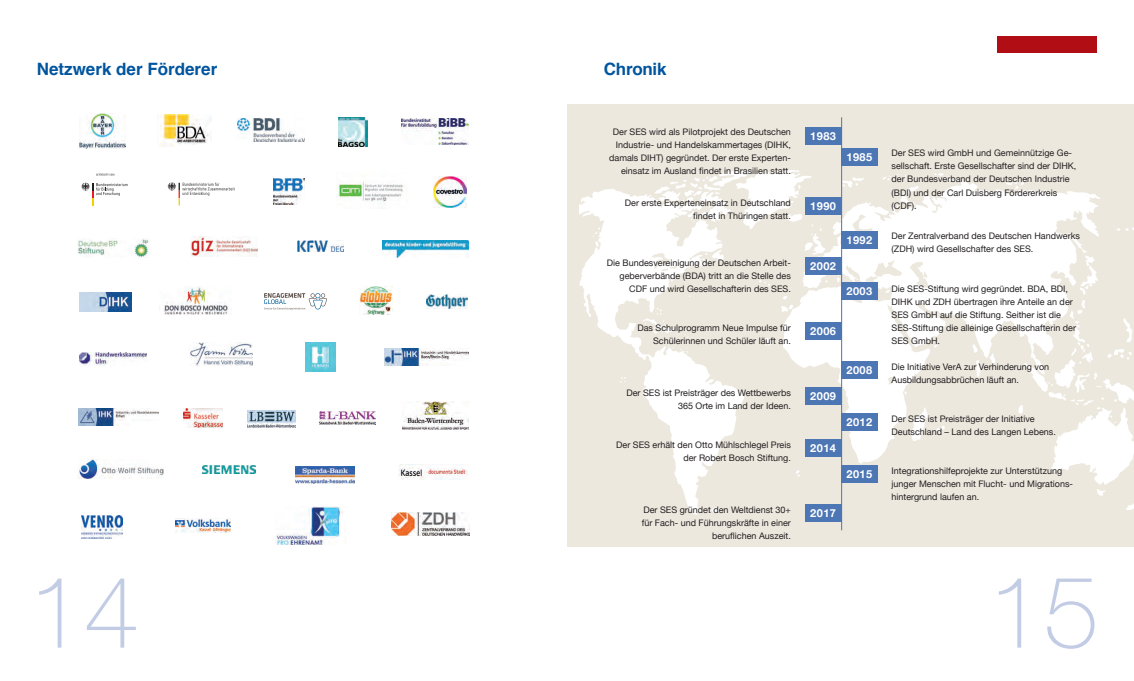
<style>
.page{position:relative;width:1134px;height:681px;background:#fff}
.page>*{position:absolute;margin:0;border:0;box-sizing:border-box;transform-origin:0 0}
.Copy{font:100 100px "Helvetica Neue";color:#c3cce5}
.Copy-2{font:700 17px "Helvetica";color:#01559e}
.Absatzformat_1{font:700 11px "Helvetica Neue";letter-spacing:.04em;color:#fff}
.Absatzformat_1-2{font:9px/13px "Helvetica Neue";color:#231f20}
</style>
<div class="page">
<div style="left:567px;top:104px;width:567px;height:443px;background:#ece8de"></div>
<img style="left:579px;top:171px;width:555px;height:343px">
<div style="left:997px;top:37px;width:100px;height:16px;background:#b00d15"></div>
<div style="left:805px;top:127px;width:36px;height:17px;background:#4d76b4"></div>
<div style="left:842px;top:148px;width:36px;height:17px;background:#4d76b4"></div>
<div style="left:805px;top:197px;width:36px;height:18px;background:#4d76b4"></div>
<div style="left:842px;top:231px;width:36px;height:17px;background:#4d76b4"></div>
<div style="left:805px;top:257px;width:36px;height:17px;background:#4d76b4"></div>
<div style="left:842px;top:282px;width:36px;height:18px;background:#4d76b4"></div>
<div style="left:805px;top:322px;width:36px;height:17px;background:#4d76b4"></div>
<div style="left:842px;top:361px;width:36px;height:18px;background:#4d76b4"></div>
<div style="left:805px;top:387px;width:36px;height:18px;background:#4d76b4"></div>
<div style="left:842px;top:413px;width:36px;height:18px;background:#4d76b4"></div>
<div style="left:805px;top:439px;width:36px;height:18px;background:#4d76b4"></div>
<div style="left:842px;top:465px;width:36px;height:18px;background:#4d76b4"></div>
<div style="left:805px;top:504px;width:36px;height:17px;background:#4d76b4"></div>
<hr style="left:841px;top:117px;width:1px;height:413px;background:#4d76b4">
<img style="left:320px;top:411px;width:56px;height:13px">
<img style="left:295px;top:466px;width:60px;height:17px">
<img style="left:183px;top:408px;width:40px;height:19px">
<img style="left:78px;top:459px;width:85px;height:19px">
<img style="left:276px;top:506px;width:67px;height:38px">
<img style="left:392px;top:512px;width:77px;height:23px">
<img style="left:202px;top:465px;width:53px;height:8px">
<img style="left:248px;top:410px;width:47px;height:17px">
<img style="left:79px;top:292px;width:53px;height:19px">
<img style="left:306px;top:342px;width:29px;height:29px">
<img style="left:157px;top:114px;width:55px;height:33px">
<img style="left:237px;top:118px;width:68px;height:24px">
<img style="left:273px;top:178px;width:32px;height:26px">
<img style="left:383px;top:240px;width:86px;height:17px">
<img style="left:78px;top:238px;width:71px;height:19px">
<img style="left:190px;top:342px;width:62px;height:23px">
<img style="left:426px;top:294px;width:42px;height:14px">
<img style="left:80px;top:352px;width:66px;height:13px">
<img style="left:338px;top:181px;width:65px;height:21px">
<img style="left:297px;top:240px;width:47px;height:11px">
<img style="left:191px;top:236px;width:67px;height:21px">
<img style="left:384px;top:348px;width:85px;height:17px">
<img style="left:402px;top:402px;width:67px;height:27px">
<img style="left:79px;top:408px;width:80px;height:17px">
<img style="left:338px;top:118px;width:29px;height:29px">
<img style="left:163px;top:287px;width:66px;height:27px">
<img style="left:79px;top:113px;width:46px;height:35px">
<img style="left:433px;top:176px;width:33px;height:32px">
<img style="left:360px;top:286px;width:33px;height:28px">
<img style="left:399px;top:464px;width:69px;height:15px">
<img style="left:81px;top:515px;width:42px;height:23px">
<img style="left:175px;top:518px;width:56px;height:14px">
<svg style="left:81px;top:183px;width:47px;height:22px"></svg>
<svg style="left:96px;top:173px;width:18px;height:2px"></svg>
<svg style="left:167px;top:182px;width:68px;height:23px"></svg>
<img style="left:402px;top:118px;width:67px;height:26px">
<svg style="left:264px;top:293px;width:63px;height:17px"></svg>
<p class="Copy-2" style="left:37px;top:57px;width:182px">Netzwerk der Förderer</p>
<p class="Copy-2" style="left:604px;top:57px;width:64px">Chronik</p>
<p class="Absatzformat_1-2" style="left:609px;top:126px;width:183px;text-align:right">Der SES wird als Pilotprojekt des Deutschen Industrie- und Handelskammertages (DIHK, damals DIHT) gegründet. Der erste Experten&shy;einsatz im Ausland findet in Brasilien statt.</p>
<p class="Absatzformat_1-2" style="left:625px;top:197px;width:168px">Der erste Experteneinsatz in Deutschland</p>
<p class="Absatzformat_1-2" style="left:693px;top:210px;width:99px">findet in Thüringen statt.</p>
<p class="Absatzformat_1-2" style="left:607px;top:256px;width:186px;text-align:right">Die Bundesvereinigung der Deutschen Arbeit&shy;geberverbände (BDA) tritt an die Stelle des<br>CDF und wird Gesellschafterin des SES.</p>
<p class="Absatzformat_1-2" style="left:637px;top:321px;width:155px">Das Schulprogramm Neue Impulse für</p>
<p class="Absatzformat_1-2" style="left:653px;top:334px;width:139px">Schülerinnen und Schüler läuft an.</p>
<p class="Absatzformat_1-2" style="left:626px;top:386px;width:166px">Der SES ist Preisträger des Wettbewerbs</p>
<p class="Absatzformat_1-2" style="left:678px;top:399px;width:114px">365 Orte im Land der Ideen.</p>
<p class="Absatzformat_1-2" style="left:616px;top:438px;width:176px;text-align:right">Der SES erhält den Otto Mühlschlegel Preis der Robert Bosch Stiftung.</p>
<p class="Absatzformat_1-2" style="left:643px;top:503px;width:149px">Der SES gründet den Weltdienst 30+</p>
<p class="Absatzformat_1-2" style="left:642px;top:516px;width:151px">für Fach- und Führungskräfte in einer</p>
<p class="Absatzformat_1-2" style="left:712px;top:529px;width:80px">beruflichen Auszeit.</p>
<p class="Absatzformat_1" style="left:810px;top:127px;width:27px">1983</p>
<p class="Absatzformat_1" style="left:846px;top:148px;width:27px">1985</p>
<p class="Absatzformat_1" style="left:810px;top:197px;width:27px">1990</p>
<p class="Absatzformat_1" style="left:810px;top:257px;width:27px">2002</p>
<p class="Absatzformat_1" style="left:846px;top:231px;width:27px">1992</p>
<p class="Absatzformat_1" style="left:846px;top:283px;width:27px">2003</p>
<p class="Absatzformat_1" style="left:810px;top:322px;width:27px">2006</p>
<p class="Absatzformat_1" style="left:810px;top:387px;width:27px">2009</p>
<p class="Absatzformat_1" style="left:810px;top:439px;width:27px">2014</p>
<p class="Absatzformat_1" style="left:846px;top:361px;width:27px">2008</p>
<p class="Absatzformat_1" style="left:846px;top:413px;width:27px">2012</p>
<p class="Absatzformat_1" style="left:846px;top:465px;width:27px">2015</p>
<p class="Absatzformat_1" style="left:810px;top:504px;width:27px">2017</p>
<p class="Absatzformat_1-2" style="left:891px;top:147px;width:186px">Der SES wird GmbH und Gemeinnützige Ge&shy;sellschaft. Erste Gesellschafter sind der DIHK, der Bundesverband der Deutschen Industrie (BDI) und der Carl Duisberg Fördererkreis (CDF).</p>
<p class="Absatzformat_1-2" style="left:891px;top:229px;width:190px">Der Zentralverband des Deutschen Handwerks (ZDH) wird Gesellschafter des SES.</p>
<p class="Absatzformat_1-2" style="left:891px;top:282px;width:186px">Die SES-Stiftung wird gegründet. BDA, BDI, DIHK und ZDH übertragen ihre Anteile an der SES GmbH auf die Stiftung. Seither ist die SES-Stiftung die alleinige Gesellschafterin der SES GmbH.</p>
<p class="Absatzformat_1-2" style="left:891px;top:360px;width:159px">Die Initiative VerA zur Verhinderung von</p>
<p class="Absatzformat_1-2" style="left:891px;top:373px;width:129px">Ausbildungsabbrüchen läuft an.</p>
<p class="Absatzformat_1-2" style="left:891px;top:412px;width:145px">Der SES ist Preisträger der Initiative</p>
<p class="Absatzformat_1-2" style="left:891px;top:425px;width:166px">Deutschland – Land des Langen Lebens.</p>
<p class="Absatzformat_1-2" style="left:891px;top:464px;width:183px">Integrationshilfeprojekte zur Unterstützung junger Menschen mit Flucht- und Migrations&shy;hintergrund laufen an.</p>
<p class="Copy" style="left:28px;top:536px;width:113px">14</p>
<p class="Copy" style="left:988px;top:536px;width:113px">15</p>
</div>
